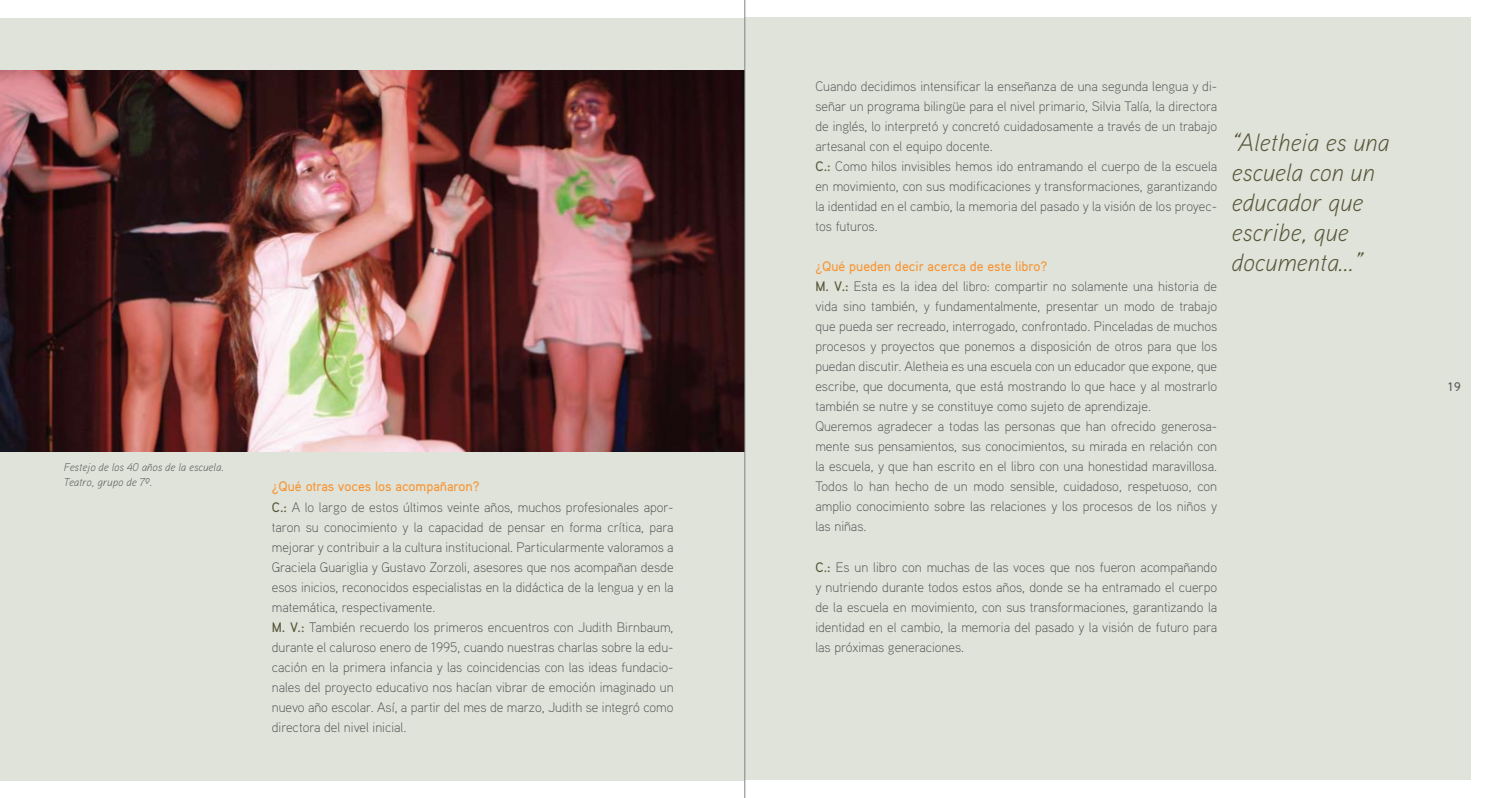
<style>
.page{position:relative;width:1489px;height:798px;background:#fff}
.page>*{position:absolute;margin:0;border:0;box-sizing:border-box;transform-origin:0 0}
.t1{font:italic 300 25px/30px "Aaux Pro";color:#58563a}
.t2{font:300 13.75px/20px "Aaux Pro";color:#58595b}
.t3{font:500 12.5px "Aaux Pro";color:#58595b}
.t4{font:italic 300 11.25px/15px "Aaux Pro";color:#58595b}
.s1{font-weight:500;color:#f79434}
.s2{font-weight:500;color:#58563a}
</style>
<div class="page">
<div style="left:0;top:18px;width:744px;height:762px;background:#e0e3d9"></div>
<div style="left:744px;top:18px;width:726px;height:762px;background:#e0e3d9"></div>
<img style="left:0;top:71px;width:744px;height:380px">
<hr style="left:744px;top:0;width:1px;height:797px;background:#808285">
<p class="t4" style="left:64px;top:459px;width:161px">Festejo de los 40 años de la escuela.<br>Teatro, grupo de 7º.</p>
<p class="t2" style="left:272px;top:476px;width:403px"><span class="s1">¿Qué otras voces los acompañaron?<br></span><span class="s2">C.:</span> A lo largo de estos últimos veinte años, muchos profesionales apor&shy;taron su conocimiento y la capacidad de pensar en forma crítica, para mejorar y contribuir a la cultura institucional. Particularmente valoramos a Graciela Guariglia y Gustavo Zorzoli, asesores que nos acompañan desde esos inicios, reconocidos especialistas en la didáctica de la lengua y en la matemática, respectivamente.<br><span class="s2">M. V.:</span> También recuerdo los primeros encuentros con Judith Birnbaum, durante el caluroso enero de 1995, cuando nuestras charlas sobre la edu&shy;cación en la primera infancia y las coincidencias con las ideas fundacio&shy;nales del proyecto educativo nos hacían vibrar de emoción imaginado un nuevo año escolar. Así, a partir del mes de marzo, Judith se integró como directora del nivel inicial.</p>
<p class="t2" style="left:815px;top:76px;width:403px">Cuando decidimos intensificar la enseñanza de una segunda lengua y di&shy;señar un programa bilingüe para el nivel primario, Silvia Talía, la directora de inglés, lo interpretó y concretó cuidadosamente a través de un trabajo artesanal con el equipo docente.<br><span class="s2">C.:</span> Como hilos invisibles hemos ido entramando el cuerpo de la escuela en movimiento, con sus modificaciones y transformaciones, garantizando la identidad en el cambio, la memoria del pasado y la visión de los proyec&shy;tos futuros.</p>
<p class="t2" style="left:815px;top:256px;width:403px"><span class="s1">¿Qué pueden decir acerca de este libro?<br></span><span class="s2">M. V.:</span> Esta es la idea del libro: compartir no solamente una historia de vida sino también, y fundamentalmente, presentar un modo de trabajo que pueda ser recreado, interrogado, confrontado. Pinceladas de muchos procesos y proyectos que ponemos a disposición de otros para que los puedan discutir. Aletheia es una escuela con un educador que expone, que escribe, que documenta, que está mostrando lo que hace y al mostrarlo también se nutre y se constituye como sujeto de aprendizaje.<br>Queremos agradecer a todas las personas que han ofrecido generosa&shy;mente sus pensamientos, sus conocimientos, su mirada en relación con la escuela, y que han escrito en el libro con una honestidad maravillosa.<br>Todos lo han hecho de un modo sensible, cuidadoso, respetuoso, con amplio conocimiento sobre las relaciones y los procesos de los niños y las niñas.</p>
<p class="t2" style="left:815px;top:556px;width:403px;text-align:justify"><span class="s2">C.:</span> Es un libro con muchas de las voces que nos fueron acompañando y nutriendo durante todos estos años, donde se ha entramado el cuerpo de la escuela en movimiento, con sus transformaciones, garantizando la identidad en el cambio, la memoria del pasado y la visión de futuro para las próximas generaciones.</p>
<h1 class="t1" style="left:1231px;top:126px;width:159px">“Aletheia es una escuela con un educador que escribe, que documenta…”</h1>
<p class="t3" style="left:1447px;top:379px;width:14px">19</p>
</div>
